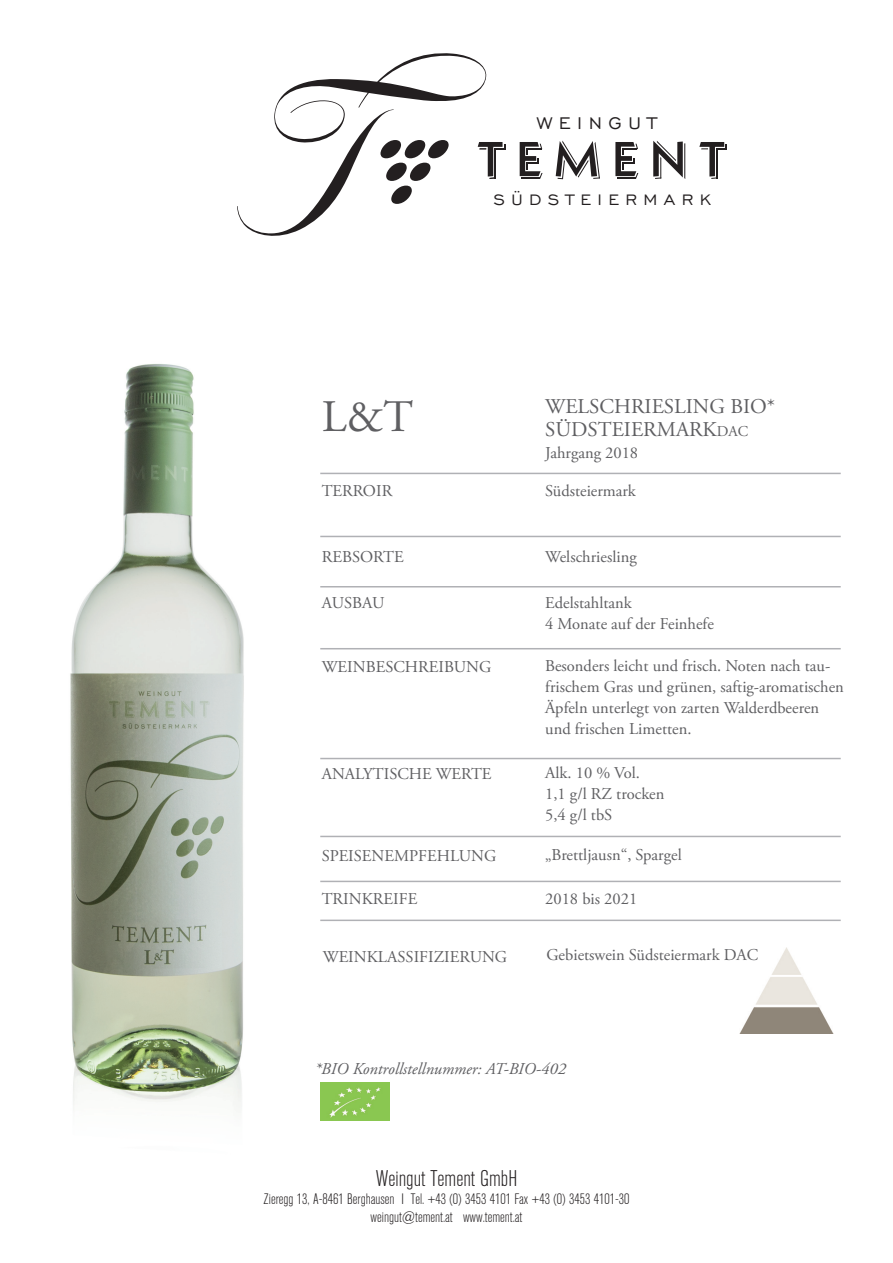
<style>
.page{position:relative;width:893px;height:1263px;background:#fff}
.page>*{position:absolute;margin:0;border:0;box-sizing:border-box;transform-origin:0 0}
.t1{font:45px "Adobe Garamond Pro";color:#5f5f62}
.t2{font:300 22.5px "Akzidenz Grot Con BQ";color:#231f20}
.t3{font:21.75px "Engravers Gothic BT";letter-spacing:.3em;color:#231f20}
.t4{font:21px/22.5px "Adobe Garamond Pro";color:#5f5f62}
.t5{font:19.5px "Engravers Gothic BT";letter-spacing:.33em;color:#231f20}
.t6{font:16.5px/21px "Adobe Garamond Pro";color:#5f5f62}
.t7{font:italic 16.5px "Adobe Garamond Pro";color:#5f5f62}
.t8{font:300 15px/18px "Akzidenz Grot Con BQ";color:#231f20;text-align:center}
.s1{font-size:15px}
</style>
<div class="page">
<img style="left:70px;top:364px;width:174px;height:744px">
<hr style="left:320px;top:473px;width:521px;height:1px;background:#b0b1b5">
<hr style="left:320px;top:536px;width:521px;height:1px;background:#b0b1b5">
<hr style="left:320px;top:586px;width:521px;height:1px;background:#b0b1b5">
<hr style="left:320px;top:648px;width:521px;height:1px;background:#b0b1b5">
<hr style="left:320px;top:758px;width:521px;height:1px;background:#b0b1b5">
<hr style="left:320px;top:836px;width:521px;height:1px;background:#b0b1b5">
<hr style="left:320px;top:881px;width:521px;height:1px;background:#b0b1b5">
<hr style="left:320px;top:919px;width:521px;height:2px;background:#b0b1b5">
<svg style="left:520px;top:142px;width:23px;height:37px"></svg>
<svg style="left:556px;top:141px;width:44px;height:38px"></svg>
<svg style="left:615px;top:142px;width:23px;height:37px"></svg>
<svg style="left:653px;top:141px;width:32px;height:38px"></svg>
<svg style="left:699px;top:142px;width:28px;height:37px"></svg>
<svg style="left:237px;top:53px;width:268px;height:183px"></svg>
<img style="left:740px;top:948px;width:93px;height:85px">
<img style="left:320px;top:1083px;width:70px;height:37px">
<h3 class="t3" style="left:537px;top:111px;width:121px">WEINGUT</h3>
<h1 class="t1" style="left:322px;top:389px;width:93px">L&amp;T</h1>
<p class="t5" style="left:493px;top:189px;width:219px">SÜDSTEIERMARK</p>
<p class="t4" style="left:545px;top:396px;width:231px">WELSCHRIESLING BIO*<br>SÜDSTEIERMARK<span class="s1">DAC</span></p>
<p class="t6" style="left:545px;top:443px;width:95px">Jahrgang 2018</p>
<p class="t6" style="left:322px;top:481px;width:72px">TERROIR</p>
<p class="t6" style="left:545px;top:481px;width:92px">Südsteiermark</p>
<p class="t6" style="left:322px;top:547px;width:83px">REBSORTE</p>
<p class="t6" style="left:545px;top:547px;width:93px">Welschriesling</p>
<p class="t6" style="left:545px;top:593px;width:170px">Edelstahltank<br>4 Monate auf der Feinhefe</p>
<p class="t6" style="left:322px;top:593px;width:64px">AUSBAU</p>
<p class="t6" style="left:322px;top:657px;width:171px">WEINBESCHREIBUNG</p>
<p class="t6" style="left:322px;top:764px;width:171px">ANALYTISCHE WERTE</p>
<p class="t6" style="left:545px;top:656px;width:300px">Besonders leicht und frisch. Noten nach tau&shy;frischem Gras und grünen, saftig-aromatischen Äpfeln unterlegt von zarten Walderdbeeren und frischen Limetten.</p>
<p class="t6" style="left:545px;top:763px;width:121px">Alk. 10 % Vol.<br>1,1 g/l RZ trocken<br>5,4 g/l tbS</p>
<p class="t6" style="left:322px;top:846px;width:176px">SPEISENEMPFEHLUNG</p>
<p class="t6" style="left:545px;top:845px;width:138px">„Brettljausn“, Spargel</p>
<p class="t6" style="left:322px;top:889px;width:97px">TRINKREIFE</p>
<p class="t6" style="left:545px;top:889px;width:94px">2018 bis 2021</p>
<p class="t6" style="left:323px;top:947px;width:186px">WEINKLASSIFIZIERUNG</p>
<p class="t6" style="left:546px;top:945px;width:213px">Gebietswein Südsteiermark DAC</p>
<p class="t7" style="left:315px;top:1059px;width:253px">*BIO Kontrollstellnummer: AT-BIO-402</p>
<h2 class="t2" style="left:376px;top:1166px;width:143px">Weingut Tement GmbH</h2>
<p class="t8" style="left:264px;top:1190px;width:367px">Zieregg 13, A-8461 Berghausen I Tel. +43 (0) 3453 4101 Fax +43 (0) 3453 4101-30 weingut@tement.at www.tement.at</p>
</div>
